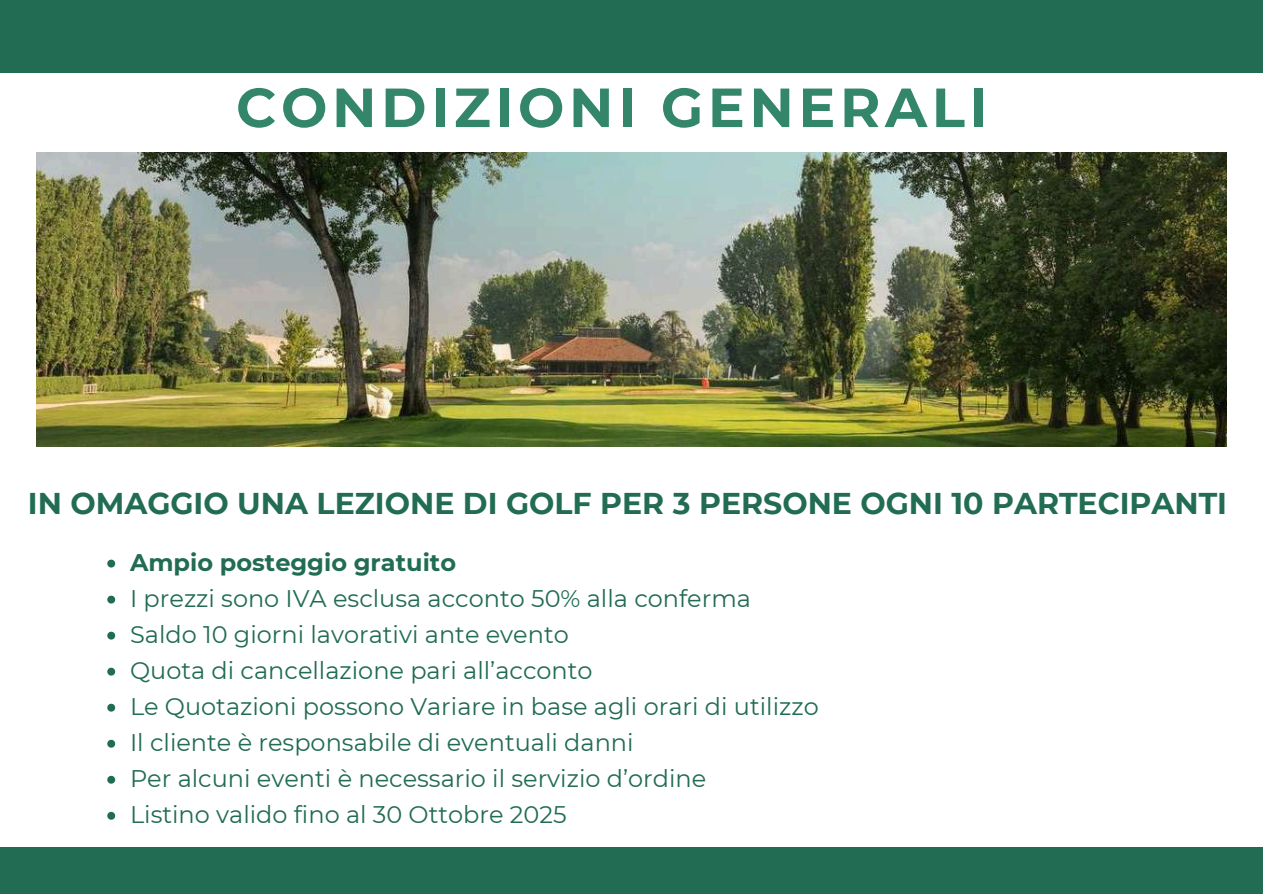
<style>
.page{position:relative;width:1263px;height:894px;background:#fff}
.page>*{position:absolute;margin:0;border:0;box-sizing:border-box;transform-origin:0 0}
.t1{font:700 55.05px "Montserrat";letter-spacing:.085em;color:#33866a}
.t2{font:700 30px "Montserrat";color:#216c53}
.t3{font:24px/36px "Montserrat";color:#216c53}
.t4{font:700 24px "Montserrat";color:#216c53}
</style>
<div class="page">
<div style="left:0;top:0;width:1263px;height:72px;background:#216c53"></div>
<div style="left:0;top:847px;width:1263px;height:46px;background:#216c53"></div>
<img style="left:37px;top:152px;width:1189px;height:294px">
<svg style="left:107px;top:559px;width:8px;height:8px"></svg>
<svg style="left:107px;top:595px;width:8px;height:8px"></svg>
<svg style="left:107px;top:631px;width:8px;height:8px"></svg>
<svg style="left:107px;top:667px;width:8px;height:8px"></svg>
<svg style="left:107px;top:703px;width:8px;height:8px"></svg>
<svg style="left:107px;top:739px;width:8px;height:8px"></svg>
<svg style="left:107px;top:775px;width:8px;height:8px"></svg>
<svg style="left:107px;top:811px;width:8px;height:8px"></svg>
<h1 class="t1" style="left:236px;top:74px;width:753px">CONDIZIONI GENERALI</h1>
<p class="t2" style="left:28px;top:485px;width:1201px">IN OMAGGIO UNA LEZIONE DI GOLF PER 3 PERSONE OGNI 10 PARTECIPANTI</p>
<p class="t4" style="left:130px;top:547px;width:327px">Ampio posteggio gratuito</p>
<p class="t3" style="left:130px;top:580px;width:690px">I prezzi sono IVA esclusa acconto 50% alla conferma Saldo 10 giorni lavorativi ante evento<br>Quota di cancellazione pari all’acconto<br>Le Quotazioni possono Variare in base agli orari di utilizzo Il cliente è responsabile di eventuali danni<br>Per alcuni eventi è necessario il servizio d’ordine<br>Listino valido fino al 30 Ottobre 2025</p>
</div>
